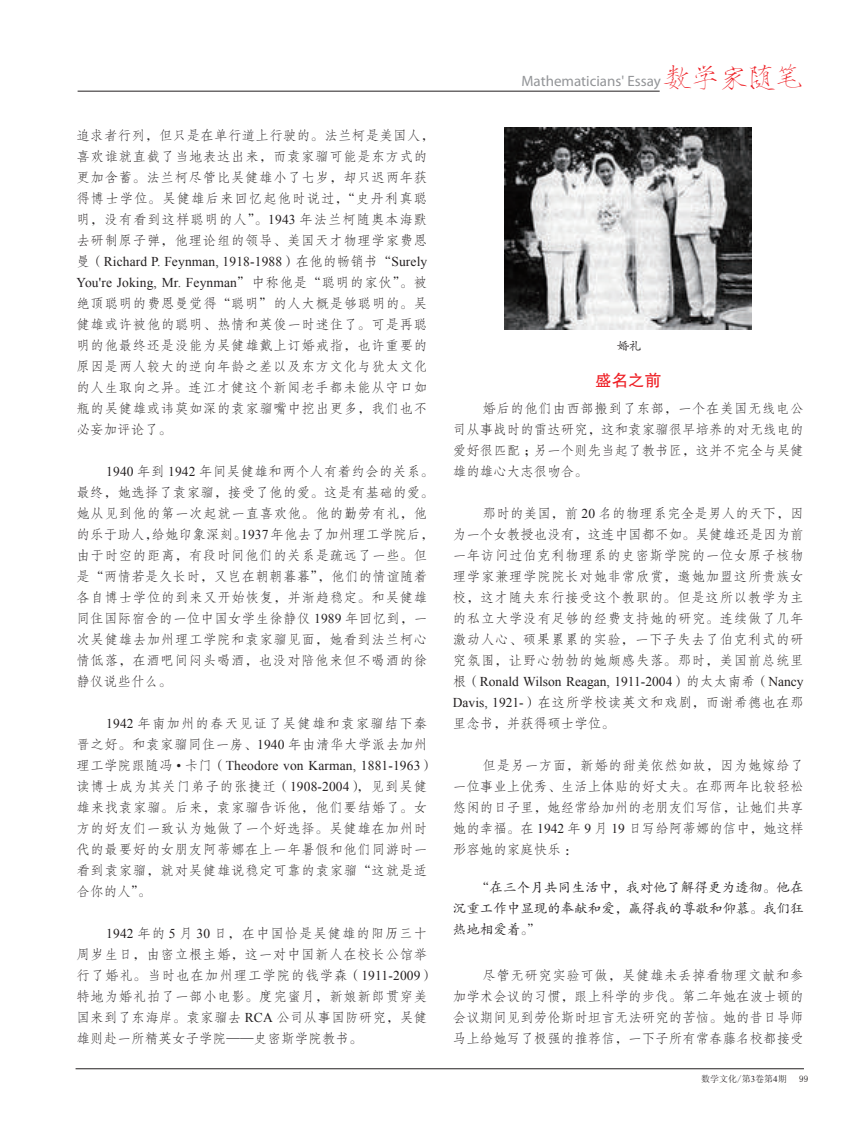
<style>
.page{position:relative;width:859px;height:1123px;background:#fff}
.page>*{position:absolute;margin:0;border:0;box-sizing:border-box;transform-origin:0 0}
.t1{font:27.9px "FZSJSJW GB1 0";color:#ee1d23}
.t2{font:16.5px "FZHTK GBK1 0";color:#ee1d23}
.t3{font:15px "Myriad Pro";color:#939598}
.t4{font:13.5px/21px "FZFSK GBK1 0";letter-spacing:.04em;color:#231f20}
.t5{font:13.5px/21px "FZKTK GBK1 0";color:#231f20;text-align:justify}
.t6{font:12px "FZKTK GBK1 0";color:#231f20}
.t7{font:9px "Sim Sun";color:#231f20}
.s1{font-family:"Times New Roman"}
</style>
<div class="page">
<hr style="left:78px;top:91px;width:582px;height:1px;background:#231f20">
<hr style="left:76px;top:1068px;width:728px;height:1px;background:#231f20">
<img style="left:504px;top:127px;width:248px;height:203px">
<p class="t4" style="left:77px;top:125px;width:359px">追求者行列，但只是在单行道上行驶的。法兰柯是美国人，喜欢谁就直截了当地表达出来，而袁家骝可能是东方式的更加含蓄。法兰柯尽管比吴健雄小了七岁，却只迟两年获得博士学位。吴健雄后来回忆起他时说过，“史丹利真聪明，没有看到这样聪明的人”。<span class="s1">1943</span> 年法兰柯随奥本海默去研制原子弹，他理论组的领导、美国天才物理学家费恩曼（<span class="s1">Richard P. Feynman, 1918-1988</span>）在他的畅销书“<span class="s1">Surely<br>You're Joking, Mr. Feynman</span>”中称他是“聪明的家伙”。被绝顶聪明的费恩曼觉得“聪明”的人大概是够聪明的。吴健雄或许被他的聪明、热情和英俊一时迷住了。可是再聪明的他最终还是没能为吴健雄戴上订婚戒指，也许重要的原因是两人较大的逆向年龄之差以及东方文化与犹太文化的人生取向之异。连江才健这个新闻老手都未能从守口如瓶的吴健雄或讳莫如深的袁家骝嘴中挖出更多，我们也不必妄加评论了。</p>
<p class="t4" style="left:77px;top:461px;width:359px;text-indent:30px"><span class="s1">1940</span> 年到 <span class="s1">1942</span> 年间吴健雄和两个人有着约会的关系。最终，她选择了袁家骝，接受了他的爱。这是有基础的爱。她从见到他的第一次起就一直喜欢他。他的勤劳有礼，他的乐于助人，给她印象深刻。<span class="s1">1937</span>年他去了加州理工学院后，由于时空的距离，有段时间他们的关系是疏远了一些。但是“两情若是久长时，又岂在朝朝暮暮”，他们的情谊随着各自博士学位的到来又开始恢复，并渐趋稳定。和吴健雄同住国际宿舍的一位中国女学生徐静仪 <span class="s1">1989</span> 年回忆到，一次吴健雄去加州理工学院和袁家骝见面，她看到法兰柯心情低落，在酒吧间闷头喝酒，也没对陪他来但不喝酒的徐静仪说些什么。</p>
<p class="t4" style="left:77px;top:713px;width:359px;text-indent:30px"><span class="s1">1942</span> 年南加州的春天见证了吴健雄和袁家骝结下秦晋之好。和袁家骝同住一房、<span class="s1">1940</span> 年由清华大学派去加州理工学院跟随冯 <span class="s1">•</span> 卡门（<span class="s1">Theodore von Karman, 1881-1963</span>）读博士成为其关门弟子的张捷迁（<span class="s1">1908-2004</span>），见到吴健雄来找袁家骝。后来，袁家骝告诉他，他们要结婚了。女方的好友们一致认为她做了一个好选择。吴健雄在加州时代的最要好的女朋友阿蒂娜在上一年暑假和他们同游时一看到袁家骝，就对吴健雄说稳定可靠的袁家骝“这就是适合你的人”。</p>
<p class="t4" style="left:77px;top:923px;width:359px;text-indent:30px"><span class="s1">1942</span> 年的 <span class="s1">5</span> 月 <span class="s1">30</span> 日，在中国恰是吴健雄的阳历三十周岁生日，由密立根主婚，这一对中国新人在校长公馆举行了婚礼。当时也在加州理工学院的钱学森（<span class="s1">1911-2009</span>）特地为婚礼拍了一部小电影。度完蜜月，新娘新郎贯穿美国来到了东海岸。袁家骝去 <span class="s1">RCA</span> 公司从事国防研究，吴健雄则赴一所精英女子学院——史密斯学院教书。</p>
<h1 class="t1" style="left:663px;top:63px;width:141px">数学家随笔</h1>
<p class="t3" style="left:521px;top:72px;width:141px">Mathematicians' Essay</p>
<p class="t6" style="left:617px;top:340px;width:25px">婚礼</p>
<p class="t2" style="left:595px;top:371px;width:67px">盛名之前</p>
<p class="t4" style="left:453px;top:398px;width:352px;text-align:justify;text-indent:30px">婚后的他们由西部搬到了东部，一个在美国无线电公司从事战时的雷达研究，这和袁家骝很早培养的对无线电的爱好很匹配；另一个则先当起了教书匠，这并不完全与吴健雄的雄心大志很吻合。</p>
<p class="t4" style="left:453px;top:503px;width:352px;text-align:justify;text-indent:30px">那时的美国，前 <span class="s1">20</span> 名的物理系完全是男人的天下，因为一个女教授也没有，这连中国都不如。吴健雄还是因为前一年访问过伯克利物理系的史密斯学院的一位女原子核物理学家兼理学院院长对她非常欣赏，邀她加盟这所贵族女校，这才随夫东行接受这个教职的。但是这所以教学为主的私立大学没有足够的经费支持她的研究。连续做了几年激动人心、硕果累累的实验，一下子失去了伯克利式的研究氛围，让野心勃勃的她颇感失落。那时，美国前总统里根（<span class="s1">Ronald Wilson Reagan, 1911-2004</span>）的太太南希（<span class="s1">Nancy Davis, 1921-</span>）在这所学校读英文和戏剧，而谢希德也在那里念书，并获得硕士学位。</p>
<p class="t4" style="left:453px;top:755px;width:352px;text-align:justify;text-indent:30px">但是另一方面，新婚的甜美依然如故，因为她嫁给了一位事业上优秀、生活上体贴的好丈夫。在那两年比较轻松悠闲的日子里，她经常给加州的老朋友们写信，让她们共享她的幸福。在 <span class="s1">1942</span> 年 <span class="s1">9</span> 月 <span class="s1">19</span> 日写给阿蒂娜的信中，她这样形容她的家庭快乐：</p>
<p class="t5" style="left:453px;top:877px;width:352px;text-indent:23px">“在三个月共同生活中，我对他了解得更为透彻。他在沉重工作中显现的奉献和爱，赢得我的尊敬和仰慕。我们狂热地相爱着。”</p>
<p class="t4" style="left:453px;top:965px;width:352px;text-align:justify;text-indent:30px">尽管无研究实验可做，吴健雄未丢掉看物理文献和参加学术会议的习惯，跟上科学的步伐。第二年她在波士顿的会议期间见到劳伦斯时坦言无法研究的苦恼。她的昔日导师马上给她写了极强的推荐信，一下子所有常春藤名校都接受</p>
<p class="t7" style="left:701px;top:1074px;width:87px">数学文化/第<span class="s1">3</span>卷第<span class="s1">4</span>期</p>
<p class="t7" style="left:799px;top:1074px;width:10px">99</p>
</div>
